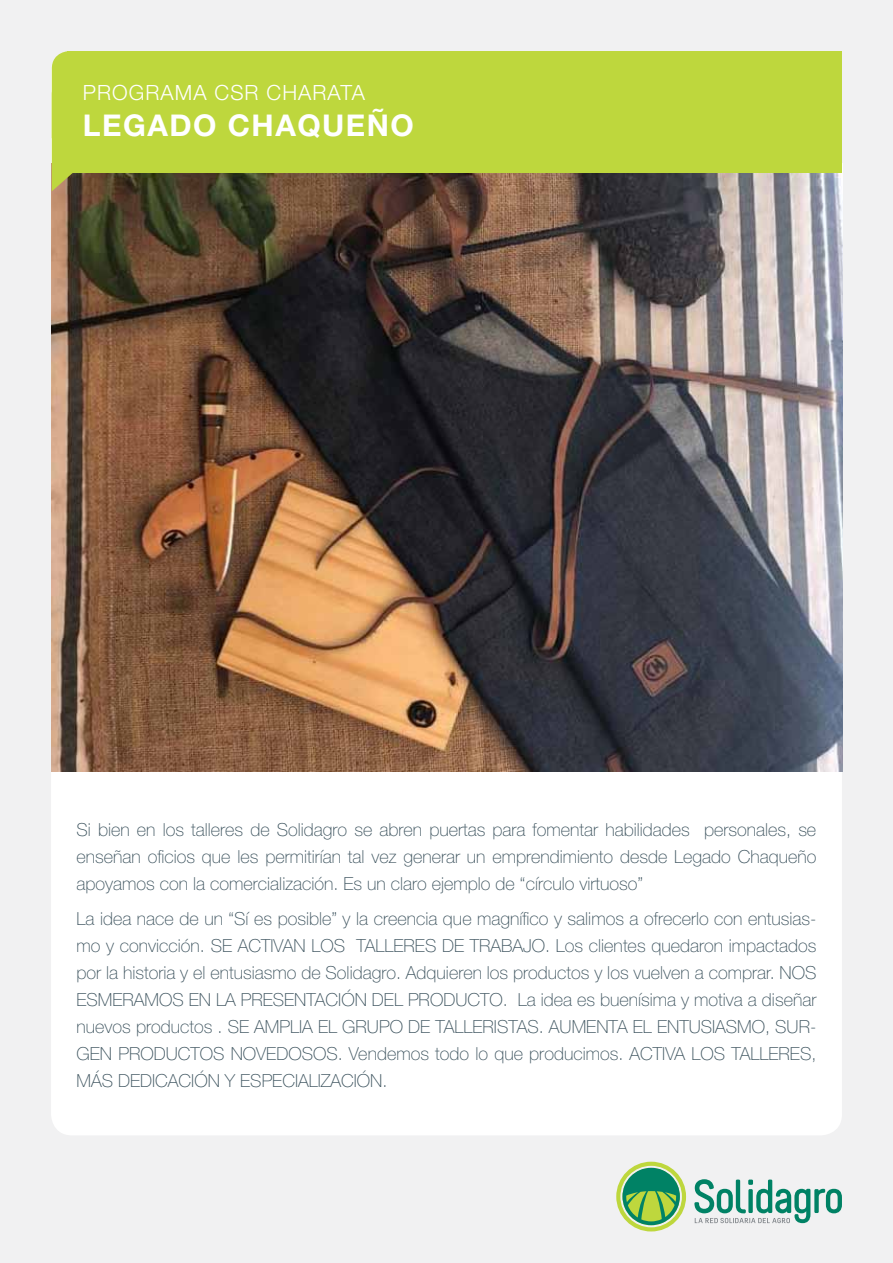
<style>
.page{position:relative;width:893px;height:1263px;background:#f1f1f2}
.page>*{position:absolute;margin:0;border:0;box-sizing:border-box;transform-origin:0 0}
.t1{font:700 30px "Helvetica Neue LT Pro";letter-spacing:.05em;color:#fff}
.t2{font:300 21px "Helvetica Neue LT Pro";letter-spacing:.05em;color:#fff}
.t3{font:100 18px/27px "Helvetica Neue LT Pro";color:#384f5a;text-align:justify}
</style>
<div class="page">
<div style="left:51px;top:51px;width:791px;height:1084px;background:#fff;border-radius:21px"></div>
<img style="left:52px;top:163px;width:791px;height:609px">
<div style="left:67px;top:51px;width:775px;height:121px;background:#bed73d"></div>
<svg style="left:52px;top:51px;width:88px;height:140px"></svg>
<svg style="left:616px;top:1162px;width:70px;height:69px"></svg>
<svg style="left:694px;top:1179px;width:148px;height:44px"></svg>
<p class="t2" style="left:83px;top:79px;width:284px">PROGRAMA CSR CHARATA</p>
<h1 class="t1" style="left:83px;top:106px;width:333px">LEGADO CHAQUEÑO</h1>
<p class="t3" style="left:77px;top:816px;width:741px">Si bien en los talleres de Solidagro se abren puertas para fomentar habilidades personales, se enseñan oficios que les permitirían tal vez generar un emprendimiento desde Legado Chaqueño apoyamos con la comercialización. Es un claro ejemplo de “círculo virtuoso”</p>
<p class="t3" style="left:77px;top:905px;width:741px">La idea nace de un “Sí es posible” y la creencia que magnífico y salimos a ofrecerlo con entusias&shy;mo y convicción. SE ACTIVAN LOS TALLERES DE TRABAJO. Los clientes quedaron impactados por la historia y el entusiasmo de Solidagro. Adquieren los productos y los vuelven a comprar. NOS ESMERAMOS EN LA PRESENTACIÓN DEL PRODUCTO. La idea es buenísima y motiva a diseñar nuevos productos . SE AMPLIA EL GRUPO DE TALLERISTAS. AUMENTA EL ENTUSIASMO, SUR-GEN PRODUCTOS NOVEDOSOS. Vendemos todo lo que producimos. ACTIVA LOS TALLERES, MÁS DEDICACIÓN Y ESPECIALIZACIÓN.</p>
</div>
